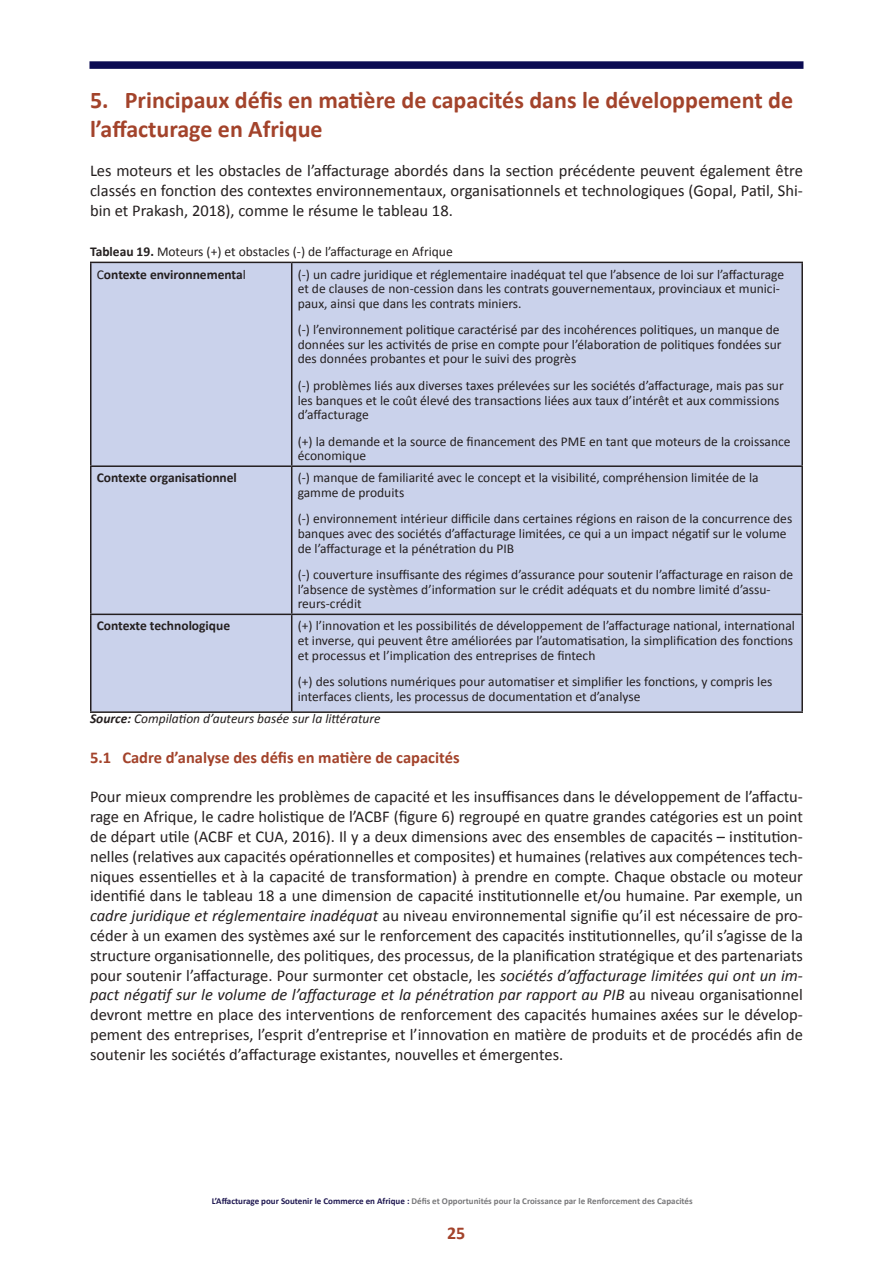
<style>
.page{position:relative;width:893px;height:1263px;background:#fff}
.page>*{position:absolute;margin:0;border:0;box-sizing:border-box;transform-origin:0 0}
.t1{font:700 24px/28.8px "Calibri";color:#a3432b}
.t2{font:700 18px "Calibri";color:#a3432b}
.t3{font:16.5px/19.8px "Calibri";color:#241f1f;text-align:justify}
.t4{font:700 16.5px "Calibri";color:#a3432b}
.t5{font:13.5px/14.5px "Calibri";color:#241f1f}
.t6{font:italic 13.5px "Calibri";color:#241f1f}
.t7{font:700 13.5px "Calibri";color:#241f1f}
.t8{font:700 9px "Calibri";color:#78787a}
.s1{font-weight:700}
.s2{font-style:italic}
.s3{color:#1e1750}
</style>
<div class="page">
<img style="left:89px;top:61px;width:715px;height:8px">
<div style="left:92px;top:263px;width:709px;height:448px;background:#cad2eb"></div>
<hr style="left:90px;top:262px;width:202px;height:1px;background:#241f1f">
<hr style="left:90px;top:263px;width:2px;height:202px;background:#241f1f">
<hr style="left:292px;top:262px;width:511px;height:1px;background:#241f1f">
<hr style="left:291px;top:263px;width:1px;height:202px;background:#241f1f">
<hr style="left:801px;top:263px;width:2px;height:202px;background:#241f1f">
<hr style="left:90px;top:465px;width:202px;height:2px;background:#241f1f">
<hr style="left:90px;top:467px;width:2px;height:147px;background:#241f1f">
<hr style="left:292px;top:465px;width:511px;height:2px;background:#241f1f">
<hr style="left:291px;top:467px;width:1px;height:147px;background:#241f1f">
<hr style="left:801px;top:467px;width:2px;height:147px;background:#241f1f">
<hr style="left:90px;top:614px;width:202px;height:1px;background:#241f1f">
<hr style="left:90px;top:615px;width:2px;height:96px;background:#241f1f">
<hr style="left:292px;top:614px;width:511px;height:1px;background:#241f1f">
<hr style="left:291px;top:615px;width:1px;height:96px;background:#241f1f">
<hr style="left:801px;top:615px;width:2px;height:96px;background:#241f1f">
<hr style="left:90px;top:711px;width:202px;height:2px;background:#241f1f">
<hr style="left:292px;top:711px;width:511px;height:2px;background:#241f1f">
<h1 class="t1" style="left:90px;top:85px;width:705px">5. Principaux défis en matière de capacités dans le développement de l’affacturage en Afrique</h1>
<p class="t3" style="left:90px;top:161px;width:714px">Les moteurs et les obstacles de l’affacturage abordés dans la section précédente peuvent également être classés en fonction des contextes environnementaux, organisationnels et technologiques (Gopal, Patil, Shi&shy;bin et Prakash, 2018), comme le résume le tableau 18.</p>
<p class="t5" style="left:97px;top:239px;width:357px;line-height:22.8px;text-indent:-7px"><span class="s1">Tableau 19.</span> Moteurs (+) et obstacles (-) de l’affacturage en Afrique<br>C<span class="s1">ontexte environnementa</span>l</p>
<p class="t5" style="left:298px;top:266px;width:488px">(-) un cadre juridique et réglementaire inadéquat tel que l’absence de loi sur l’affacturage et de clauses de non-cession dans les contrats gouvernementaux, provinciaux et munici&shy;paux, ainsi que dans les contrats miniers.</p>
<p class="t5" style="left:298px;top:322px;width:485px">(-) l’environnement politique caractérisé par des incohérences politiques, un manque de données sur les activités de prise en compte pour l’élaboration de politiques fondées sur des données probantes et pour le suivi des progrès</p>
<p class="t5" style="left:298px;top:378px;width:488px">(-) problèmes liés aux diverses taxes prélevées sur les sociétés d’affacturage, mais pas sur les banques et le coût élevé des transactions liées aux taux d’intérêt et aux commissions d’affacturage</p>
<p class="t5" style="left:298px;top:433px;width:494px">(+) la demande et la source de financement des PME en tant que moteurs de la croissance économique</p>
<p class="t7" style="left:97px;top:468px;width:142px">Contexte organisationnel</p>
<p class="t5" style="left:298px;top:470px;width:462px">(-) manque de familiarité avec le concept et la visibilité, compréhension limitée de la gamme de produits</p>
<p class="t5" style="left:298px;top:511px;width:496px">(-) environnement intérieur difficile dans certaines régions en raison de la concurrence des banques avec des sociétés d’affacturage limitées, ce qui a un impact négatif sur le volume de l’affacturage et la pénétration du PIB</p>
<p class="t5" style="left:298px;top:567px;width:497px">(-) couverture insuffisante des régimes d’assurance pour soutenir l’affacturage en raison de l’absence de systèmes d’information sur le crédit adéquats et du nombre limité d’assu&shy;reurs-crédit</p>
<p class="t7" style="left:97px;top:616px;width:135px">Contexte technologique</p>
<p class="t5" style="left:298px;top:618px;width:499px">(+) l’innovation et les possibilités de développement de l’affacturage national, international et inverse, qui peuvent être améliorées par l’automatisation, la simplification des fonctions et processus et l’implication des entreprises de fintech</p>
<p class="t5" style="left:298px;top:674px;width:476px">(+) des solutions numériques pour automatiser et simplifier les fonctions, y compris les interfaces clients, les processus de documentation et d’analyse</p>
<p class="t6" style="left:90px;top:709px;width:292px"><span class="s1">Source:</span> Compilation d’auteurs basée sur la littérature</p>
<p class="t4" style="left:90px;top:745px;width:371px">5.1 Cadre d’analyse des défis en matière de capacités</p>
<p class="t3" style="left:90px;top:786px;width:714px">Pour mieux comprendre les problèmes de capacité et les insuffisances dans le développement de l’affactu&shy;rage en Afrique, le cadre holistique de l’ACBF (figure 6) regroupé en quatre grandes catégories est un point de départ utile (ACBF et CUA, 2016). Il y a deux dimensions avec des ensembles de capacités – institution&shy;nelles (relatives aux capacités opérationnelles et composites) et humaines (relatives aux compétences tech&shy;niques essentielles et à la capacité de transformation) à prendre en compte. Chaque obstacle ou moteur identifié dans le tableau 18 a une dimension de capacité institutionnelle et/ou humaine. Par exemple, un <span class="s2">cadre juridique et réglementaire inadéquat</span> au niveau environnemental signifie qu’il est nécessaire de pro&shy;céder à un examen des systèmes axé sur le renforcement des capacités institutionnelles, qu’il s’agisse de la structure organisationnelle, des politiques, des processus, de la planification stratégique et des partenariats pour soutenir l’affacturage. Pour surmonter cet obstacle, les <span class="s2">sociétés d’affacturage limitées qui ont un im&shy;pact négatif sur le volume de l’affacturage et la pénétration par rapport au PIB</span> au niveau organisationnel devront mettre en place des interventions de renforcement des capacités humaines axées sur le dévelop&shy;pement des entreprises, l’esprit d’entreprise et l’innovation en matière de produits et de procédés afin de soutenir les sociétés d’affacturage existantes, nouvelles et émergentes.</p>
<p class="t8" style="left:212px;top:1195px;width:482px"><span class="s3">L’Affacturage pour Soutenir le Commerce en Afrique :</span> Défis et Opportunités pour la Croissance par le Renforcement des Capacités</p>
<h2 class="t2" style="left:447px;top:1220px;width:20px">25</h2>
</div>
